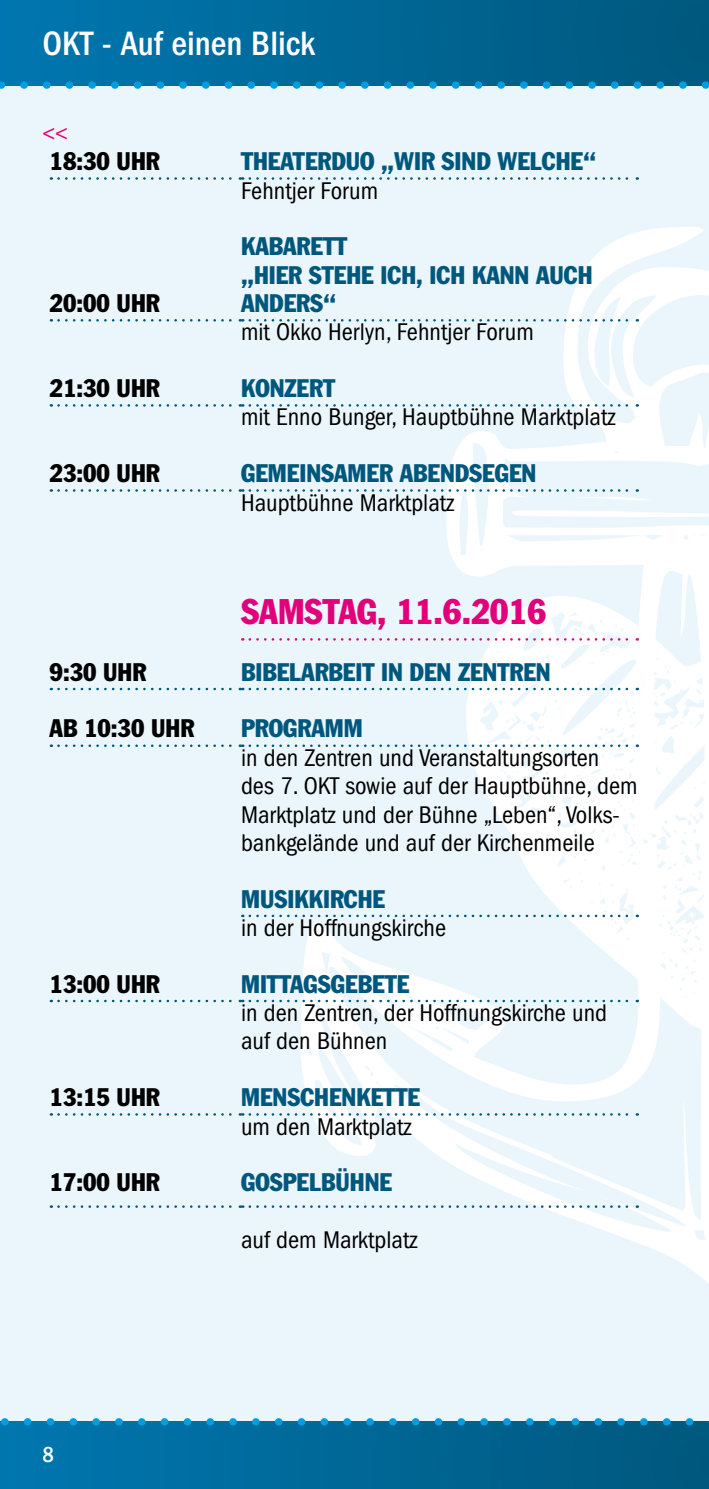
<style>
.page{position:relative;width:709px;height:1489px;background:#fff}
.page>*{position:absolute;margin:0;border:0;box-sizing:border-box;transform-origin:0 0}
.t1{font:500 condensed 35px "Franklin Gothic LT";color:#fff}
.t2{font:condensed 35px "Franklin Gothic";color:#e2007a}
.t3{font:condensed 25px/28.2px "Franklin Gothic LT";color:#000}
.t4{font:condensed 25px/28.2px "Franklin Gothic";color:#00577d}
.t5{font:condensed 25px "Franklin Gothic";color:#000}
.t6{font:condensed 25px "Franklin Gothic LT";color:#e2007a}
.t7{font:500 condensed 22.5px "Franklin Gothic LT";color:#fff}
</style>
<div class="page">
<div style="left:0;top:68px;width:709px;height:1378px;background:#ebf6fc"></div>
<div style="left:0;top:1421px;width:709px;height:67px;background:linear-gradient(to right,#0077b0,#00587d)"></div>
<svg style="left:0;top:1418px;width:709px;height:7px"></svg>
<div style="left:0;top:0;width:709px;height:85px;background:linear-gradient(to right,#0077b0,#00587d)"></div>
<svg style="left:0;top:81px;width:709px;height:8px"></svg>
<svg style="left:300px;top:227px;width:409px;height:1057px"></svg>
<svg style="left:58px;top:177px;width:185px;height:3px"></svg>
<svg style="left:250px;top:177px;width:388px;height:3px"></svg>
<svg style="left:58px;top:319px;width:185px;height:2px"></svg>
<svg style="left:250px;top:319px;width:388px;height:2px"></svg>
<svg style="left:58px;top:404px;width:185px;height:2px"></svg>
<svg style="left:250px;top:404px;width:388px;height:2px"></svg>
<svg style="left:58px;top:489px;width:185px;height:2px"></svg>
<svg style="left:250px;top:489px;width:388px;height:2px"></svg>
<svg style="left:250px;top:638px;width:388px;height:2px"></svg>
<svg style="left:58px;top:687px;width:185px;height:3px"></svg>
<svg style="left:250px;top:687px;width:388px;height:3px"></svg>
<svg style="left:58px;top:744px;width:185px;height:3px"></svg>
<svg style="left:250px;top:744px;width:388px;height:3px"></svg>
<svg style="left:250px;top:914px;width:388px;height:3px"></svg>
<svg style="left:58px;top:999px;width:185px;height:3px"></svg>
<svg style="left:250px;top:999px;width:388px;height:3px"></svg>
<svg style="left:58px;top:1113px;width:185px;height:2px"></svg>
<svg style="left:250px;top:1113px;width:388px;height:2px"></svg>
<svg style="left:58px;top:1205px;width:185px;height:2px"></svg>
<svg style="left:250px;top:1205px;width:388px;height:2px"></svg>
<h1 class="t1" style="left:43px;top:24px;width:274px">OKT - Auf einen Blick</h1>
<p class="t6" style="left:43px;top:119px;width:27px">&lt;&lt;</p>
<p class="t5" style="left:50px;top:146px;width:112px">18:30 UH R</p>
<p class="t5" style="left:50px;top:288px;width:112px">20:00 UHR</p>
<p class="t5" style="left:50px;top:373px;width:112px">21:30 UHR</p>
<p class="t5" style="left:50px;top:458px;width:112px">23:00 UHR</p>
<p class="t5" style="left:50px;top:656px;width:98px">9:30 UH R</p>
<p class="t5" style="left:50px;top:713px;width:146px">AB 10:30 UH R</p>
<p class="t5" style="left:50px;top:968px;width:112px">13:00 UHR</p>
<p class="t5" style="left:50px;top:1081px;width:112px">13:15 UHR</p>
<p class="t5" style="left:50px;top:1166px;width:112px">17:00 UHR</p>
<p class="t4" style="left:241px;top:147px;width:356px">THEATERDUO „WIR SIND WELCHE“</p>
<p class="t3" style="left:241px;top:176px;width:139px">Fehntjer Forum</p>
<p class="t4" style="left:241px;top:232px;width:351px">KABARETT<br>„HIER STEHE ICH, ICH KANN AUCH<br>ANDERS“</p>
<p class="t3" style="left:241px;top:318px;width:294px">mit Okko Herlyn, Fehntjer Forum</p>
<p class="t4" style="left:241px;top:374px;width:91px">KONZERT</p>
<p class="t3" style="left:241px;top:403px;width:376px">mit Enno Bunger, Hauptbühne Marktplatz</p>
<p class="t4" style="left:241px;top:459px;width:297px">GEMEINSAMER ABENDSEGEN</p>
<p class="t3" style="left:241px;top:488px;width:215px">Hauptbühne Marktplatz</p>
<h1 class="t2" style="left:241px;top:590px;width:306px">SAMSTAG, 11.6.2016</h1>
<p class="t4" style="left:241px;top:657px;width:311px">BIBELARBEIT IN DEN ZENTREN</p>
<p class="t4" style="left:241px;top:714px;width:123px">PROG RAMM</p>
<p class="t3" style="left:241px;top:743px;width:398px">in den Zentren und Veranstaltungsorten des 7. OKT sowie auf der Hauptbühne, dem Marktplatz und der Bühne „Leben“, Volks&shy;bankgelände und auf der Kirchenmeile</p>
<p class="t4" style="left:241px;top:884px;width:146px">MUSIKKIRCHE</p>
<p class="t3" style="left:241px;top:913px;width:207px">in der Hoffnungskirche</p>
<p class="t4" style="left:241px;top:969px;width:170px">MITTAGSG EBETE</p>
<p class="t3" style="left:241px;top:998px;width:368px">in den Zentren, der Hoffnungskirche und auf den Bühnen</p>
<p class="t4" style="left:241px;top:1083px;width:180px">MENSCHENKETTE</p>
<p class="t3" style="left:241px;top:1112px;width:172px">um den Marktplatz</p>
<p class="t4" style="left:241px;top:1168px;width:152px">GOSPELBÜHNE</p>
<p class="t3" style="left:241px;top:1225px;width:178px">auf dem Marktplatz</p>
<p class="t7" style="left:43px;top:1441px;width:13px">8</p>
</div>
